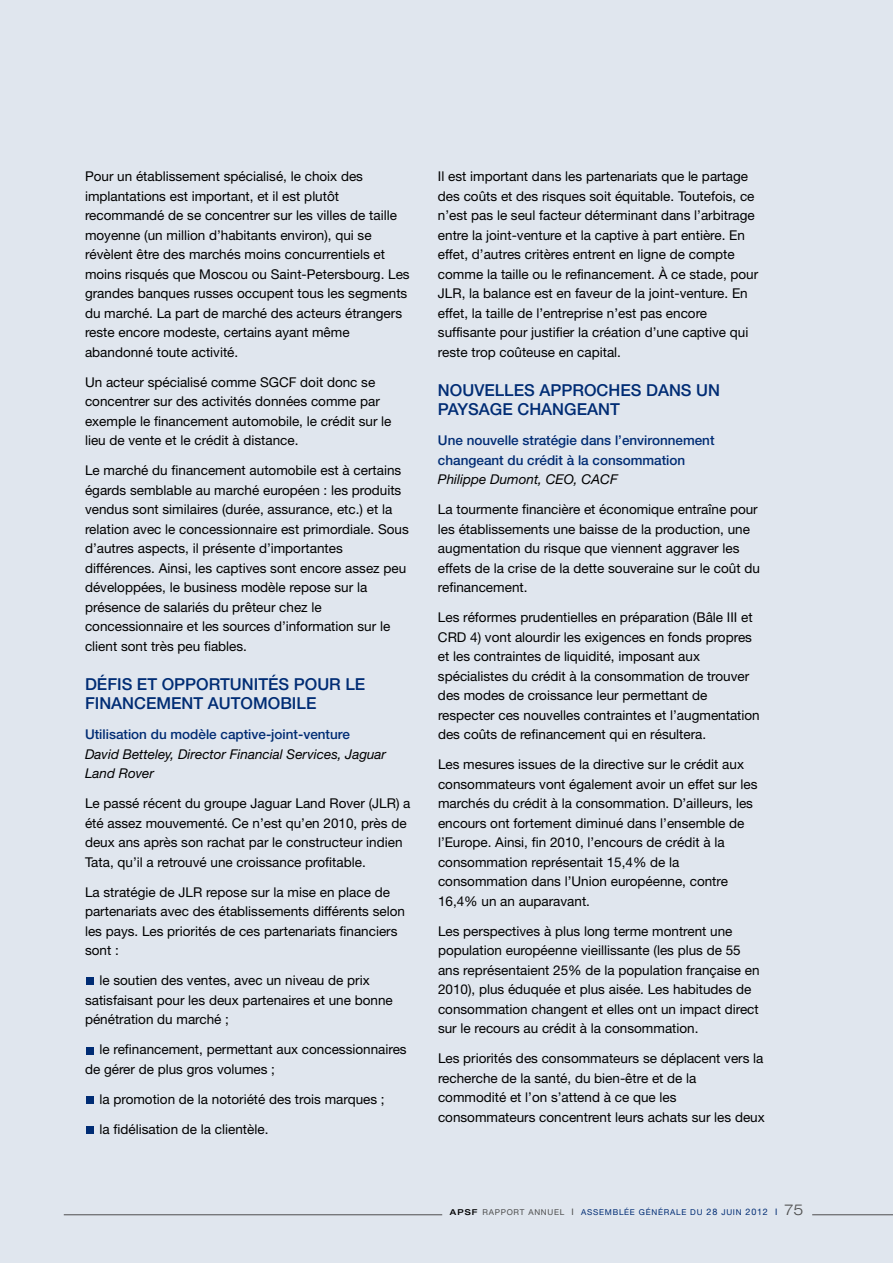
<style>
.page{position:relative;width:893px;height:1263px;background:#e0e6ee}
.page>*{position:absolute;margin:0;border:0;box-sizing:border-box;transform-origin:0 0}
.t1{font:500 16.5px/19.5px "Helvetica Neue";color:#002c74}
.t2{font:13.5px/19.5px "Helvetica Neue";color:#000}
.t3{font:500 13.5px/19.5px "Helvetica Neue";color:#002c74}
.t4{font:italic 13.5px/19.5px "Helvetica Neue";color:#000}
.t5{font:8.1px "Helvetica Neue";letter-spacing:.095em;color:#002c74}
.s1{font-weight:500;font-stretch:expanded;color:#000}
.s2{color:#4d4d4d}
.s3{font-size:9px;color:#4d4d4d}
.s4{font-size:9px}
.s5{font-weight:300;font-stretch:expanded;font-size:15px;color:#4d4d4d}
</style>
<div class="page">
<hr style="left:64px;top:1214px;width:378px;height:1px;background:#4d4d4d">
<hr style="left:812px;top:1214px;width:81px;height:1px;background:#4d4d4d">
<div style="left:87px;top:978px;width:7px;height:7px;background:#002c74"></div>
<div style="left:87px;top:1096px;width:7px;height:8px;background:#002c74"></div>
<div style="left:87px;top:1126px;width:7px;height:8px;background:#002c74"></div>
<div style="left:87px;top:1047px;width:7px;height:7px;background:#002c74"></div>
<p class="t2" style="left:85px;top:168px;width:326px">Pour un établissement spécialisé, le choix des implantations est important, et il est plutôt recommandé de se concentrer sur les villes de taille moyenne (un million d’habitants environ), qui se révèlent être des marchés moins concurrentiels et moins risqués que Moscou ou Saint-Petersbourg. Les grandes banques russes occupent tous les segments du marché. La part de marché des acteurs étrangers reste encore modeste, certains ayant même abandonné toute activité.</p>
<p class="t2" style="left:85px;top:373px;width:308px">Un acteur spécialisé comme SGCF doit donc se concentrer sur des activités données comme par exemple le financement automobile, le crédit sur le lieu de vente et le crédit à distance.</p>
<p class="t2" style="left:85px;top:462px;width:325px">Le marché du financement automobile est à certains égards semblable au marché européen : les produits vendus sont similaires (durée, assurance, etc.) et la relation avec le concessionnaire est primordiale. Sous d’autres aspects, il présente d’importantes différences. Ainsi, les captives sont encore assez peu développées, le business modèle repose sur la présence de salariés du prêteur chez le concessionnaire et les sources d’information sur le client sont très peu fiables.</p>
<p class="t1" style="left:85px;top:676px;width:282px">DÉFIS ET OPPORTUNITÉS POUR LE<br>FINANCEMENT AUTOMOBILE</p>
<p class="t3" style="left:85px;top:726px;width:266px">Utilisation du modèle captive-joint-venture</p>
<p class="t4" style="left:85px;top:745px;width:303px">David Betteley, Director Financial Services, Jaguar<br>Land Rover</p>
<p class="t2" style="left:85px;top:795px;width:327px">Le passé récent du groupe Jaguar Land Rover (JLR) a été assez mouvementé. Ce n’est qu’en 2010, près de deux ans après son rachat par le constructeur indien Tata, qu’il a retrouvé une croissance profitable.</p>
<p class="t2" style="left:85px;top:883px;width:321px">La stratégie de JLR repose sur la mise en place de partenariats avec des établissements différents selon les pays. Les priorités de ces partenariats financiers sont :</p>
<p class="t2" style="left:85px;top:972px;width:309px;text-indent:14px">le soutien des ventes, avec un niveau de prix satisfaisant pour les deux partenaires et une bonne pénétration du marché ;</p>
<p class="t2" style="left:85px;top:1041px;width:323px;text-indent:14px">le refinancement, permettant aux concessionnaires de gérer de plus gros volumes ;</p>
<p class="t2" style="left:99px;top:1090px;width:287px">la promotion de la notoriété des trois marques ;</p>
<p class="t2" style="left:99px;top:1120px;width:170px">la fidélisation de la clientèle.</p>
<p class="t2" style="left:438px;top:168px;width:322px">Il est important dans les partenariats que le partage des coûts et des risques soit équitable. Toutefois, ce n’est pas le seul facteur déterminant dans l’arbitrage entre la joint-venture et la captive à part entière. En effet, d’autres critères entrent en ligne de compte comme la taille ou le refinancement. À ce stade, pour JLR, la balance est en faveur de la joint-venture. En effet, la taille de l’entreprise n’est pas encore suffisante pour justifier la création d’une captive qui reste trop coûteuse en capital.</p>
<p class="t1" style="left:438px;top:382px;width:284px">NOUVELLES APPROCHES DANS UN<br>PAYSAGE CHANGEANT</p>
<p class="t3" style="left:438px;top:432px;width:278px">Une nouvelle stratégie dans l’environnement changeant du crédit à la consommation</p>
<p class="t4" style="left:438px;top:471px;width:181px">Philippe Dumont, CEO, CACF</p>
<p class="t2" style="left:438px;top:501px;width:323px">La tourmente financière et économique entraîne pour les établissements une baisse de la production, une augmentation du risque que viennent aggraver les effets de la crise de la dette souveraine sur le coût du refinancement.</p>
<p class="t2" style="left:438px;top:609px;width:323px">Les réformes prudentielles en préparation (Bâle III et CRD 4) vont alourdir les exigences en fonds propres et les contraintes de liquidité, imposant aux spécialistes du crédit à la consommation de trouver des modes de croissance leur permettant de respecter ces nouvelles contraintes et l’augmentation des coûts de refinancement qui en résultera.</p>
<p class="t2" style="left:438px;top:756px;width:321px">Les mesures issues de la directive sur le crédit aux consommateurs vont également avoir un effet sur les marchés du crédit à la consommation. D’ailleurs, les encours ont fortement diminué dans l’ensemble de l’Europe. Ainsi, fin 2010, l’encours de crédit à la consommation représentait 15,4% de la consommation dans l’Union européenne, contre 16,4% un an auparavant.</p>
<p class="t2" style="left:438px;top:922px;width:323px">Les perspectives à plus long terme montrent une population européenne vieillissante (les plus de 55 ans représentaient 25% de la population française en 2010), plus éduquée et plus aisée. Les habitudes de consommation changent et elles ont un impact direct sur le recours au crédit à la consommation.</p>
<p class="t2" style="left:438px;top:1050px;width:328px">Les priorités des consommateurs se déplacent vers la recherche de la santé, du bien-être et de la commodité et l’on s’attend à ce que les consommateurs concentrent leurs achats sur les deux</p>
<p class="t5" style="left:450px;top:1209px;width:355px"><span class="s1">APSF</span> <span class="s2">RAPPORT ANNUEL</span> <span class="s3">I</span> ASSEMBLÉE GÉNÉRALE DU <span class="s4">28</span> JUIN <span class="s4">2012 I</span> <span class="s5">75</span></p>
</div>
